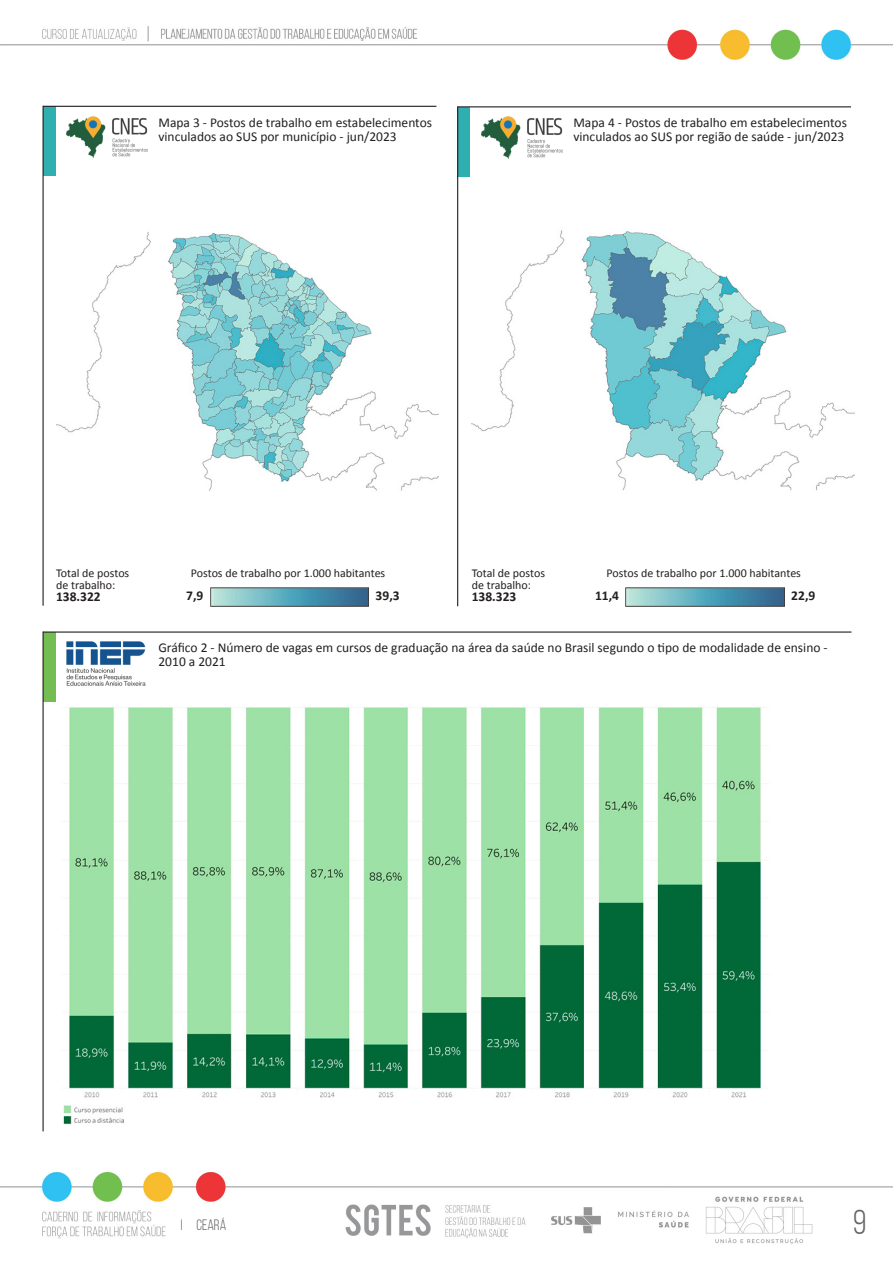
<style>
.page{position:relative;width:893px;height:1263px;background:#fff}
.page>*{position:absolute;margin:0;border:0;box-sizing:border-box;transform-origin:0 0}
.t1{font:34.5px "Bebas Neue";color:#636363}
.t2{font:15px "Bebas Neue";color:#636363}
.t3{font:13.5px/13.5px "Calibri";color:#231f20}
.t4{font:700 13.5px "Calibri";color:#231f20}
.t5{font:12px/12px "Calibri";color:#231f20}
</style>
<div class="page">
<img style="left:0;top:26px;width:893px;height:33px">
<img style="left:0;top:1172px;width:893px;height:73px">
<img style="left:55px;top:701px;width:707px;height:424px">
<div style="left:43px;top:106px;width:12px;height:70px;background:#30afb1"></div>
<img style="left:66px;top:116px;width:82px;height:42px">
<hr style="left:43px;top:106px;width:393px;height:1px;background:#231f20">
<hr style="left:43px;top:106px;width:1px;height:500px;background:#231f20">
<div style="left:458px;top:107px;width:12px;height:69px;background:#30afb1"></div>
<img style="left:481px;top:117px;width:81px;height:41px">
<hr style="left:458px;top:106px;width:393px;height:1px;background:#231f20">
<hr style="left:457px;top:106px;width:1px;height:500px;background:#231f20">
<div style="left:43px;top:632px;width:12px;height:69px;background:#73bd52"></div>
<hr style="left:43px;top:631px;width:808px;height:2px;background:#231f20">
<hr style="left:43px;top:631px;width:1px;height:500px;background:#231f20">
<img style="left:66px;top:642px;width:79px;height:43px">
<img style="left:56px;top:232px;width:383px;height:259px">
<img style="left:472px;top:230px;width:382px;height:261px">
<img style="left:210px;top:587px;width:158px;height:19px">
<img style="left:626px;top:587px;width:158px;height:19px">
<p class="t3" style="left:158px;top:115px;width:275px">Mapa 3 - Postos de trabalho em estabelecimentos vinculados ao SUS por município - jun/2023</p>
<p class="t3" style="left:573px;top:115px;width:275px">Mapa 4 - Postos de trabalho em estabelecimentos vinculados ao SUS por região de saúde - jun/2023</p>
<p class="t5" style="left:191px;top:567px;width:196px">Postos de trabalho por 1.000 habitantes</p>
<p class="t4" style="left:186px;top:586px;width:19px">7,9</p>
<p class="t5" style="left:607px;top:567px;width:196px">Postos de trabalho por 1.000 habitantes</p>
<p class="t4" style="left:595px;top:586px;width:26px">11,4</p>
<p class="t5" style="left:56px;top:567px;width:75px">Total de postos de trabalho:</p>
<p class="t4" style="left:56px;top:587px;width:46px">138.322</p>
<p class="t4" style="left:791px;top:586px;width:26px">22,9</p>
<p class="t5" style="left:472px;top:567px;width:75px">Total de postos de trabalho:</p>
<p class="t4" style="left:472px;top:587px;width:46px">138.323</p>
<p class="t4" style="left:376px;top:586px;width:26px">39,3</p>
<p class="t3" style="left:158px;top:641px;width:671px">Gráfico 2 - Número de vagas em cursos de graduação na área da saúde no Brasil segundo o tipo de modalidade de ensino -<br>2010 a 2021</p>
<p class="t2" style="left:181px;top:1217px;width:47px">I CEARÁ</p>
<h1 class="t1" style="left:853px;top:1204px;width:15px">9</h1>
</div>
